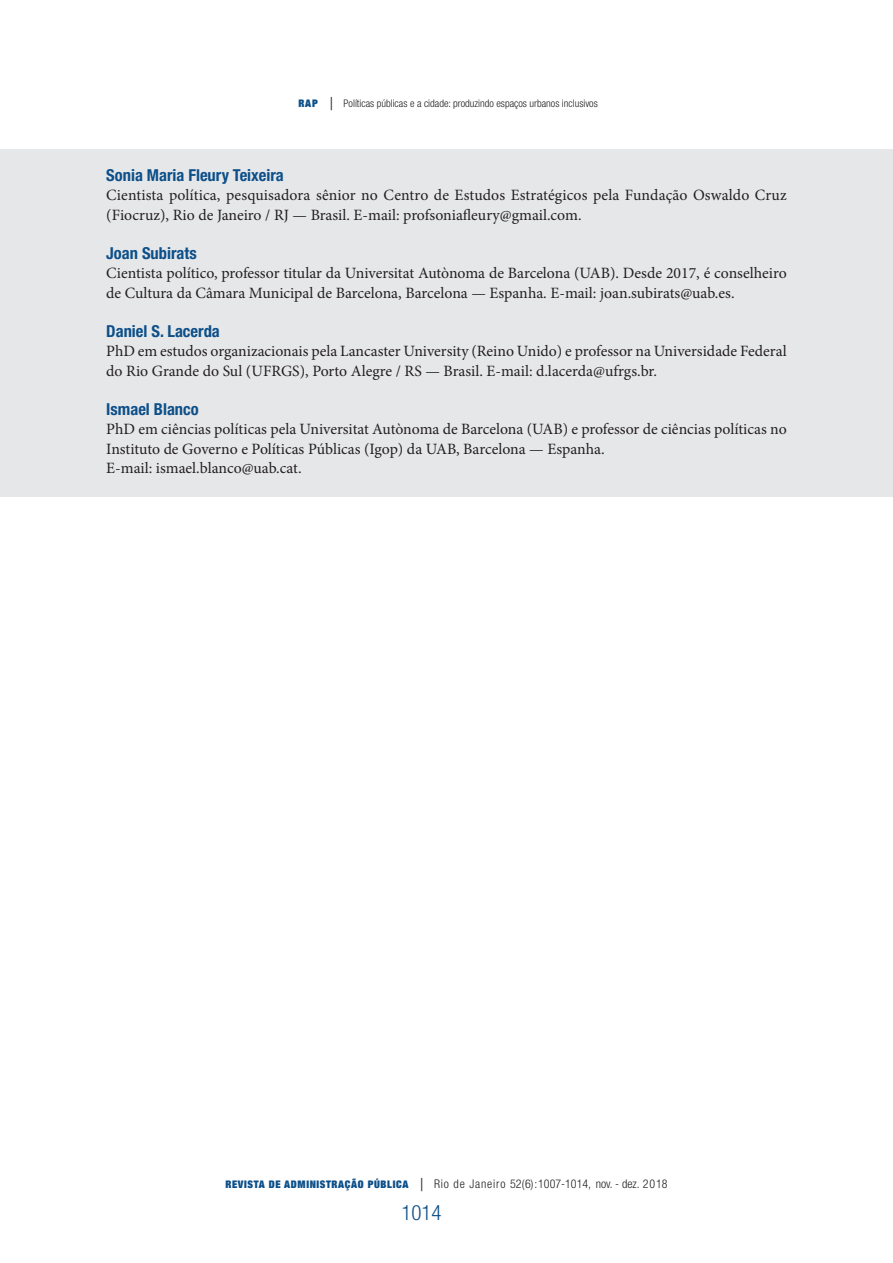
<style>
.page{position:relative;width:893px;height:1263px;background:#fff}
.page>*{position:absolute;margin:0;border:0;box-sizing:border-box;transform-origin:0 0}
.t1{font:300 condensed 21px "Helvetica Neue LT Std";color:#0c4f89}
.autores_final_1{font:700 condensed 16.5px "Helvetica Neue LT Std";color:#0c4f89}
.autores_final_1-2{font:15.75px/19.5px "Minion Pro";color:#231f20}
.t2{font:300 condensed 12px "Helvetica Neue LT Std";color:#231f20}
.t3{font:300 condensed 10.5px "Helvetica Neue LT Std";color:#231f20}
.s1{font-family:"Helvetica Neue";font-weight:900;font-stretch:expanded;color:#0c4f89}
.s2{font-size:18px}
.s3{font-family:"Helvetica Neue";font-weight:900;font-stretch:expanded;font-size:10.5px;color:#0c4f89}
</style>
<div class="page">
<div style="left:0;top:149px;width:893px;height:348px;background:#e6e7e9"></div>
<p class="t3" style="left:298px;top:98px;width:301px"><span class="s1">RAP</span> <span class="s2">|</span> Políticas públicas e a cidade: produzindo espaços urbanos inclusivos</p>
<p class="autores_final_1" style="left:106px;top:165px;width:179px">Sonia Maria Fleury Teixeira</p>
<p class="autores_final_1-2" style="left:106px;top:186px;width:682px">Cientista política, pesquisadora sênior no Centro de Estudos Estratégicos pela Fundação Oswaldo Cruz (Fiocruz), Rio de Janeiro / RJ — Brasil. E-mail: profsoniafleury@gmail.com.</p>
<p class="autores_final_1" style="left:106px;top:243px;width:92px">Joan Subirats</p>
<p class="autores_final_1-2" style="left:106px;top:264px;width:682px">Cientista político, professor titular da Universitat Autònoma de Barcelona (UAB). Desde 2017, é conselheiro de Cultura da Câmara Municipal de Barcelona, Barcelona — Espanha. E-mail: joan.subirats@uab.es.</p>
<p class="autores_final_1" style="left:106px;top:321px;width:115px">Daniel S. Lacerda</p>
<p class="autores_final_1-2" style="left:106px;top:342px;width:682px">PhD em estudos organizacionais pela Lancaster University (Reino Unido) e professor na Universidade Federal do Rio Grande do Sul (UFRGS), Porto Alegre / RS — Brasil. E-mail: d.lacerda@ufrgs.br.</p>
<p class="autores_final_1" style="left:106px;top:399px;width:94px">Ismael Blanco</p>
<p class="autores_final_1-2" style="left:106px;top:420px;width:682px">PhD em ciências políticas pela Universitat Autònoma de Barcelona (UAB) e professor de ciências políticas no<br>Instituto de Governo e Políticas Públicas (Igop) da UAB, Barcelona — Espanha.</p>
<p class="autores_final_1-2" style="left:106px;top:459px;width:197px">E-mail: ismael.blanco@uab.cat.</p>
<p class="t2" style="left:225px;top:1176px;width:444px"><span class="s3">REVISTA DE ADMINISTRAÇÃO PÚBLICA</span> <span class="s2">|</span> Rio de Janeiro 52(6):1007-1014, nov. - dez. 2018</p>
<h1 class="t1" style="left:401px;top:1200px;width:42px">1014</h1>
</div>
